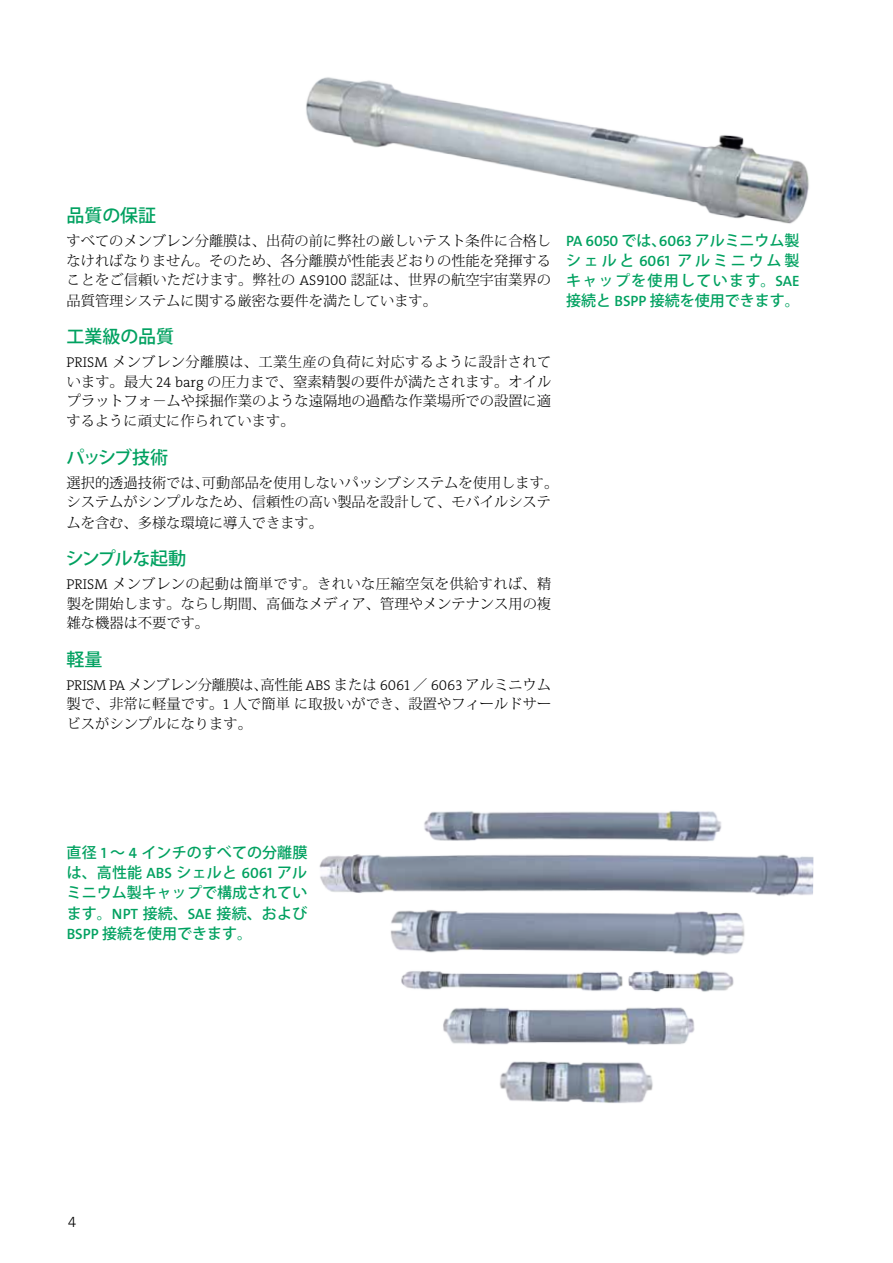
<style>
.page{position:relative;width:893px;height:1263px;background:#fff}
.page>*{position:absolute;margin:0;border:0;box-sizing:border-box;transform-origin:0 0}
.t1{font:500 18px "Koz Go Pro";letter-spacing:-.01em;color:#00a160}
.t2{font:500 18px "Koz Go Pro";letter-spacing:-.035em;color:#00a160}
.t3{font:500 15px/20.2px "Koz Go Pro";letter-spacing:.005em;color:#00a160;text-align:justify}
.t4{font:600 15px "The Sans LF";letter-spacing:-.005em;color:#00a160}
.t5{font:300 15px "The Sans LF";color:#000}
.t6{font:300 14.25px/19.8px "Koz Min Pro";color:#000;text-align:justify}
.s1{font-family:"The Serif LP3 Lig";font-weight:400}
.s2{font-family:"Koz Go Pro";font-weight:500}
.s3{font-family:"The Sans LF";font-weight:600}
</style>
<div class="page">
<img style="left:319px;top:811px;width:495px;height:292px">
<img style="left:306px;top:77px;width:503px;height:147px">
<p class="t1" style="left:67px;top:204px;width:91px">品質の保証</p>
<p class="t6" style="left:67px;top:231px;width:486px">すべてのメンブレン分離膜は、出荷の前に弊社の厳しいテスト条件に合格しなければなりません。そのため、各分離膜が性能表どおりの性能を発揮することをご信頼いただけます。弊社の <span class="s1">AS9100</span> 認証は、世界の航空宇宙業界の品質管理システムに関する厳密な要件を満たしています。</p>
<p class="t1" style="left:67px;top:325px;width:109px">工業級の品質</p>
<p class="t6" style="left:67px;top:352px;width:486px"><span class="s1">PRISM</span> メンブレン分離膜は、工業生産の負荷に対応するように設計されています。最大 <span class="s1">24 barg</span> の圧力まで、窒素精製の要件が満たされます。オイルプラットフォ－ムや採掘作業のような遠隔地の過酷な作業場所での設置に適するように頑丈に作られています。</p>
<p class="t1" style="left:67px;top:446px;width:103px">パッシブ技術</p>
<p class="t6" style="left:67px;top:472px;width:493px;text-align:left">選択的透過技術では、可動部品を使用しないパッシブシステムを使用します。システムがシンプルなため、信頼性の高い製品を設計して、モバイルシステムを含む、多様な環境に導入できます。</p>
<p class="t2" style="left:66px;top:547px;width:122px">シンプルな起動</p>
<p class="t6" style="left:67px;top:574px;width:486px"><span class="s1">PRISM</span> メンブレンの起動は簡単です。きれいな圧縮空気を供給すれば、精製を開始します。ならし期間、高価なメディア、管理やメンテナンス用の複雑な機器は不要です。</p>
<p class="t1" style="left:67px;top:647px;width:37px">軽量</p>
<p class="t6" style="left:67px;top:674px;width:486px"><span class="s1">PRISM PA</span> メンブレン分離膜は、高性能 <span class="s1">ABS</span> または <span class="s1">6061</span> ／ <span class="s1">6063</span> アルミニウム製で、非常に軽量です。<span class="s1">1</span> 人で簡単に取扱いができ、設置やフィールドサービスがシンプルになります。</p>
<p class="t4" style="left:566px;top:231px;width:235px">PA 6050 <span class="s2">では、</span>6063 <span class="s2">アルミニウム製</span></p>
<p class="t3" style="left:566px;top:251px;width:235px">シェルと<span class="s3">6061</span> アルミニウム製キャップを使用しています。<span class="s3">SAE</span>接続と <span class="s3">BSPP</span> 接続を使用できます。</p>
<p class="t3" style="left:67px;top:843px;width:242px">直径 <span class="s3">1</span> ～ <span class="s3">4</span> インチのすべての分離膜は、高性能 <span class="s3">ABS</span> シェルと <span class="s3">6061</span> アルミニウム製キャップで構成されています。<span class="s3">NPT</span> 接続、<span class="s3">SAE</span> 接続、および<span class="s3">BSPP</span> 接続を使用できます。</p>
<p class="t5" style="left:68px;top:1212px;width:10px">4</p>
</div>
